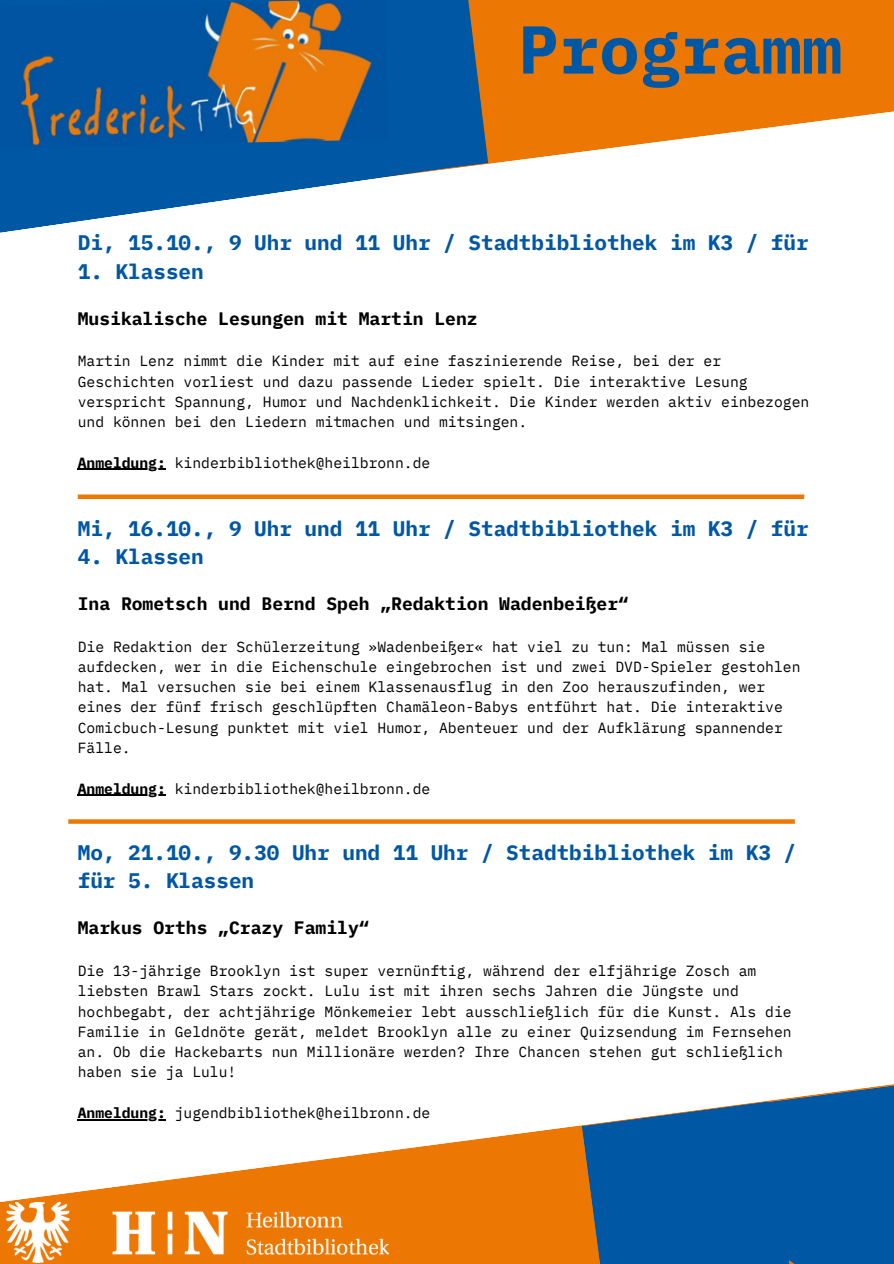
<style>
.page{position:relative;width:894px;height:1264px;background:#fff}
.page>*{position:absolute;margin:0;border:0;box-sizing:border-box;transform-origin:0 0}
.t1{font:700 67.5px "IBM Plex Mono";color:#0057a3}
.t2{font:700 21px/28.2px "IBM Plex Mono";color:#0057a3}
.t3{font:700 18px "IBM Plex Mono";color:#000}
.t4{font:14.7px/20.2px "IBM Plex Mono";color:#000}
.s1{font-weight:700}
</style>
<div class="page">
<svg style="left:0;top:1119px;width:581px;height:144px;fill:#ed7703"></svg>
<svg style="left:488px;top:0;width:405px;height:164px;fill:#ed7703"></svg>
<svg style="left:581px;top:1123px;width:14px;height:140px"></svg>
<svg style="left:595px;top:1084px;width:298px;height:179px;fill:#0057a3"></svg>
<svg style="left:474px;top:0;width:14px;height:166px;fill:#ed7703"></svg>
<svg style="left:0;top:0;width:474px;height:233px;fill:#0057a3"></svg>
<img style="left:7px;top:1202px;width:381px;height:60px">
<img style="left:0;top:0;width:388px;height:148px">
<hr style="left:78px;top:469px;width:88px;height:1px;background:#000">
<div style="left:78px;top:494px;width:726px;height:5px;background:#ed7703"></div>
<hr style="left:78px;top:794px;width:88px;height:1px;background:#000">
<svg style="left:68px;top:819px;width:726px;height:4px;fill:#ed7703"></svg>
<hr style="left:78px;top:1118px;width:88px;height:2px;background:#000">
<p class="t1" style="left:518px;top:4px;width:325px">Programm</p>
<h2 class="t2" style="left:78px;top:228px;width:732px">Di, 15.10., 9 Uhr und 11 Uhr / Stadtbibliothek im K3 / für</h2>
<h2 class="t2" style="left:78px;top:256px;width:127px">1. Klassen</h2>
<h3 class="t3" style="left:78px;top:306px;width:401px">Musikalische Lesungen mit Martin Lenz</h3>
<p class="t4" style="left:78px;top:351px;width:732px">Martin Lenz nimmt die Kinder mit auf eine faszinierende Reise, bei der er Geschichten vorliest und dazu passende Lieder spielt. Die interaktive Lesung verspricht Spannung, Humor und Nachdenklichkeit. Die Kinder werden aktiv einbezogen und können bei den Liedern mitmachen und mitsingen.</p>
<p class="t4" style="left:78px;top:452px;width:354px"><span class="s1">Anmeldung:</span> kinderbibliothek@heilbronn.de</p>
<h2 class="t2" style="left:78px;top:514px;width:732px">Mi, 16.10., 9 Uhr und 11 Uhr / Stadtbibliothek im K3 / für</h2>
<h2 class="t2" style="left:78px;top:542px;width:127px">4. Klassen</h2>
<h3 class="t3" style="left:78px;top:591px;width:552px">Ina Rometsch und Bernd Speh „Redaktion Wadenbeißer“</h3>
<p class="t4" style="left:78px;top:636px;width:724px">Die Redaktion der Schülerzeitung »Wadenbeißer« hat viel zu tun: Mal müssen sie aufdecken, wer in die Eichenschule eingebrochen ist und zwei DVD-Spieler gestohlen hat. Mal versuchen sie bei einem Klassenausflug in den Zoo herauszufinden, wer eines der fünf frisch geschlüpften Chamäleon-Babys entführt hat. Die interaktive</p>
<p class="t4" style="left:78px;top:717px;width:706px">Comicbuch-Lesung punktet mit viel Humor, Abenteuer und der Aufklärung spannender<br>Fälle.</p>
<p class="t4" style="left:78px;top:778px;width:354px"><span class="s1">Anmeldung:</span> kinderbibliothek@heilbronn.de</p>
<h2 class="t2" style="left:78px;top:838px;width:719px">Mo, 21.10., 9.30 Uhr und 11 Uhr / Stadtbibliothek im K3 / für 5. Klassen</h2>
<h3 class="t3" style="left:78px;top:916px;width:293px">Markus Orths „Crazy Family“</h3>
<p class="t4" style="left:78px;top:960px;width:715px">Die 13-jährige Brooklyn ist super vernünftig, während der elfjährige Zosch am liebsten Brawl Stars zockt. Lulu ist mit ihren sechs Jahren die Jüngste und hochbegabt, der achtjährige Mönkemeier lebt ausschließlich für die Kunst. Als die Familie in Geldnöte gerät, meldet Brooklyn alle zu einer Quizsendung im Fernsehen an. Ob die Hackebarts nun Millionäre werden? Ihre Chancen stehen gut schließlich haben sie ja Lulu!</p>
<p class="t4" style="left:78px;top:1102px;width:354px"><span class="s1">Anmeldung:</span> jugendbibliothek@heilbronn.de</p>
</div>
